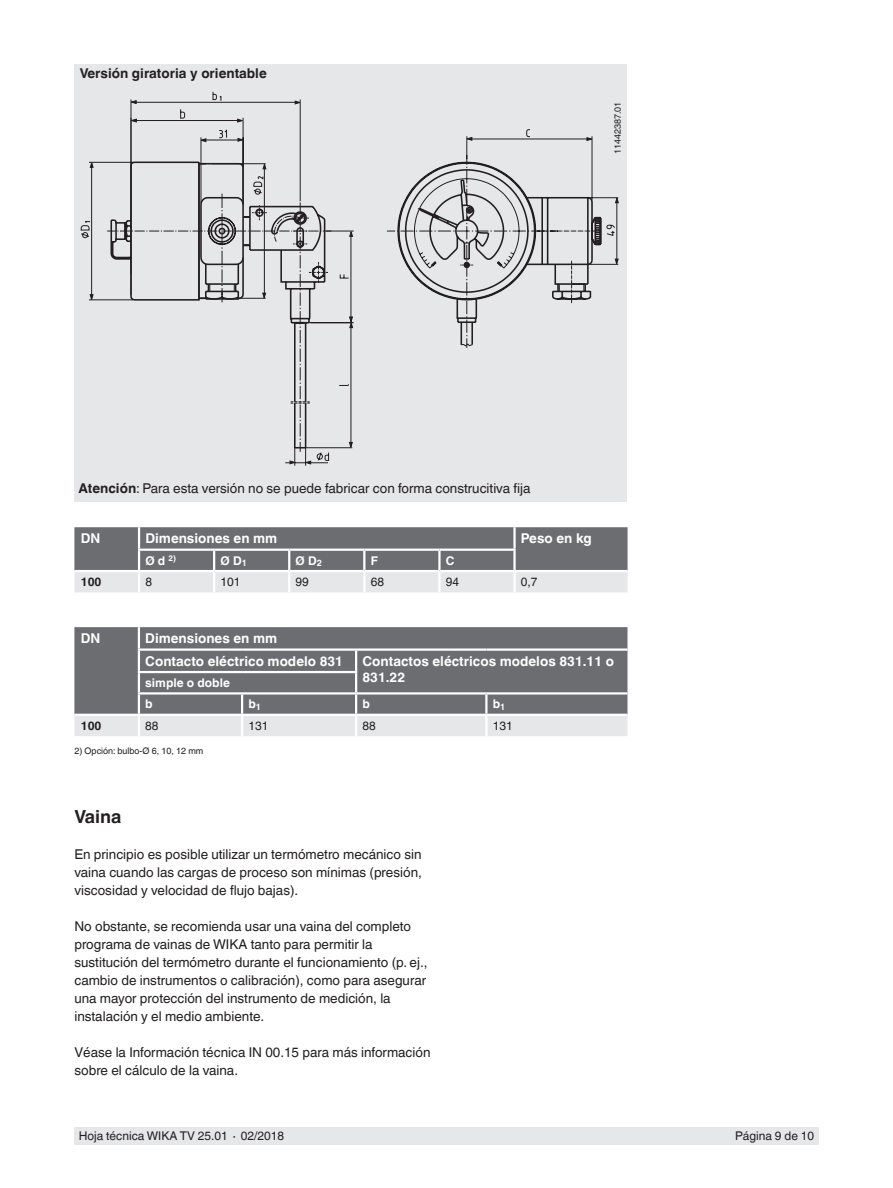
<style>
.page{position:relative;width:893px;height:1188px;background:#fff}
.page>*{position:absolute;margin:0;border:0;box-sizing:border-box;transform-origin:0 0}
.t1{font:700 18px "Helvetica World";color:#231f20}
.t2{font:13.5px/18px "Helvetica World";color:#231f20}
.t3{font:700 13.5px/22.5px "Helvetica World";color:#fff}
.t4{font:700 13.5px "Helvetica World";color:#231f20}
.t5{font:12px "Helvetica World";color:#231f20}
.t6{font:700 12px/21.3px "Helvetica World";color:#fff}
.t7{font:700 12px "Helvetica World";color:#231f20}
.t8{font:9px "Helvetica World";color:#231f20}
.s1{font-weight:700}
</style>
<div class="page">
<div style="left:74px;top:1128px;width:745px;height:17px;background:#e6e7e9"></div>
<div style="left:74px;top:64px;width:553px;height:438px;background:#e6e7e9"></div>
<svg style="left:74px;top:527px;width:553px;height:65px;background:#9a9b9e"></svg>
<hr style="left:74px;top:570px;width:65px;height:2px;background:#fff">
<hr style="left:513px;top:527px;width:3px;height:22px;background:#fff">
<hr style="left:513px;top:551px;width:3px;height:19px;background:#fff">
<hr style="left:515px;top:570px;width:112px;height:2px;background:#fff">
<div style="left:74px;top:627px;width:553px;height:46px;background:#6c6d70"></div>
<hr style="left:138px;top:648px;width:104px;height:3px;background:#fff">
<hr style="left:242px;top:648px;width:114px;height:3px;background:#fff">
<hr style="left:138px;top:671px;width:104px;height:2px;background:#fff">
<hr style="left:242px;top:671px;width:115px;height:2px;background:#fff">
<hr style="left:138px;top:627px;width:2px;height:21px;background:#fff">
<hr style="left:138px;top:651px;width:2px;height:20px;background:#fff">
<svg style="left:74px;top:673px;width:553px;height:63px;background:#9c9d9f"></svg>
<hr style="left:74px;top:714px;width:65px;height:2px;background:#fff">
<hr style="left:356px;top:648px;width:130px;height:3px;background:#fff">
<hr style="left:355px;top:651px;width:2px;height:20px;background:#fff">
<hr style="left:486px;top:648px;width:141px;height:3px;background:#fff">
<hr style="left:356px;top:692px;width:130px;height:3px;background:#fff">
<hr style="left:486px;top:692px;width:141px;height:3px;background:#fff">
<svg style="left:83px;top:129px;width:532px;height:107px"></svg>
<svg style="left:290px;top:204px;width:183px;height:245px"></svg>
<svg style="left:397px;top:161px;width:205px;height:163px"></svg>
<hr style="left:471px;top:322px;width:2px;height:23px;background:#231f20">
<hr style="left:460px;top:322px;width:2px;height:23px;background:#231f20">
<svg style="left:89px;top:160px;width:5px;height:8px"></svg>
<svg style="left:89px;top:294px;width:5px;height:7px"></svg>
<svg style="left:110px;top:91px;width:244px;height:295px"></svg>
<svg style="left:348px;top:441px;width:5px;height:8px"></svg>
<svg style="left:289px;top:452px;width:40px;height:13px"></svg>
<svg style="left:614px;top:195px;width:5px;height:9px"></svg>
<svg style="left:614px;top:258px;width:5px;height:7px"></svg>
<svg style="left:464px;top:136px;width:9px;height:5px"></svg>
<svg style="left:586px;top:137px;width:9px;height:5px"></svg>
<p class="t4" style="left:80px;top:65px;width:189px">Versión giratoria y orientable</p>
<p class="t8" style="left:612px;top:154px;width:54px;rotate:-90deg">11442387.01</p>
<p class="t2" style="left:79px;top:479px;width:453px"><span class="s1">Atención</span>: Para esta versión no se puede fabricar con forma construcitiva fija</p>
<p class="t3" style="left:81px;top:527px;width:21px">DN</p>
<p class="t3" style="left:145px;top:527px;width:133px">Dimensiones en mm</p>
<p class="t3" style="left:521px;top:527px;width:72px">Peso en kg</p>
<p class="t6" style="left:145px;top:550px;width:32px">Ø d <sup>2)</sup></p>
<p class="t6" style="left:221px;top:550px;width:28px">Ø D<sub>1</sub></p>
<p class="t6" style="left:296px;top:550px;width:28px">Ø D<sub>2</sub></p>
<p class="t6" style="left:371px;top:550px;width:9px">F</p>
<p class="t6" style="left:446px;top:550px;width:10px">C</p>
<p class="t7" style="left:81px;top:575px;width:22px">100</p>
<p class="t5" style="left:145px;top:575px;width:8px">8</p>
<p class="t5" style="left:221px;top:575px;width:22px">101</p>
<p class="t5" style="left:296px;top:575px;width:15px">99</p>
<p class="t5" style="left:371px;top:575px;width:15px">68</p>
<p class="t5" style="left:446px;top:575px;width:15px">94</p>
<p class="t5" style="left:521px;top:575px;width:18px">0,7</p>
<p class="t3" style="left:81px;top:627px;width:21px">DN</p>
<p class="t3" style="left:145px;top:627px;width:199px">Dimensiones en mm<br>Contacto eléctrico modelo 831</p>
<p class="t3" style="left:362px;top:653px;width:253px;line-height:16.5px">Contactos eléctricos modelos 831.11 o<br>831.22</p>
<p class="t6" style="left:145px;top:672px;width:86px">simple o doble b</p>
<p class="t6" style="left:248px;top:694px;width:14px">b<sub>1</sub></p>
<p class="t6" style="left:362px;top:694px;width:9px">b</p>
<p class="t6" style="left:493px;top:694px;width:14px">b<sub>1</sub></p>
<p class="t7" style="left:81px;top:719px;width:22px">100</p>
<p class="t5" style="left:145px;top:719px;width:15px">88</p>
<p class="t5" style="left:248px;top:719px;width:22px">131</p>
<p class="t5" style="left:362px;top:719px;width:15px">88</p>
<p class="t5" style="left:493px;top:719px;width:22px">131</p>
<p class="t8" style="left:74px;top:745px;width:130px">2) Opción: bulbo-Ø 6, 10, 12 mm</p>
<h1 class="t1" style="left:74px;top:807px;width:49px">Vaina</h1>
<p class="t2" style="left:74px;top:846px;width:349px;text-align:justify">En principio es posible utilizar un termómetro mecánico sin vaina cuando las cargas de proceso son mínimas (presión, viscosidad y velocidad de flujo bajas).</p>
<p class="t2" style="left:74px;top:918px;width:355px">No obstante, se recomienda usar una vaina del completo programa de vainas de WIKA tanto para permitir la sustitución del termómetro durante el funcionamiento (p. ej., cambio de instrumentos o calibración), como para asegurar una mayor protección del instrumento de medición, la instalación y el medio ambiente.</p>
<p class="t2" style="left:74px;top:1044px;width:358px">Véase la Información técnica IN 00.15 para más información sobre el cálculo de la vaina.</p>
<p class="t5" style="left:79px;top:1129px;width:207px">Hoja técnica WIKA TV 25.01 ∙ 02/2018</p>
<p class="t5" style="left:735px;top:1129px;width:81px">Página 9 de 10</p>
</div>
